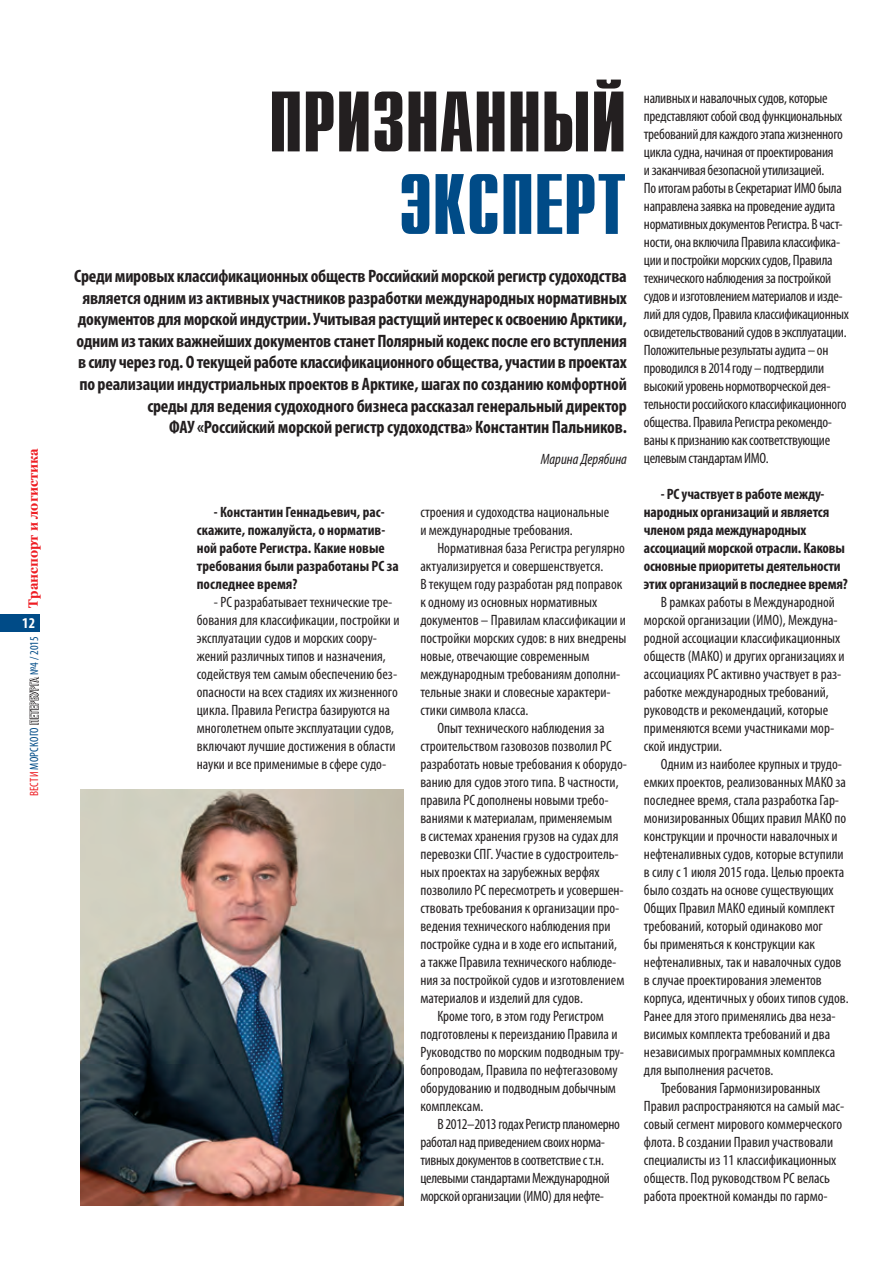
<style>
.page{position:relative;width:893px;height:1263px;background:#fff}
.page>*{position:absolute;margin:0;border:0;box-sizing:border-box;transform-origin:0 0}
.Заголовок_1{font:700 85.5px "Compact C";letter-spacing:-.01em;color:#231f20}
.Заголовок_1-2{font:700 85.5px "Compact C";letter-spacing:-.01em;color:#004b87}
._01_intro{font:700 condensed 18px/21.6px "Myriad Pro";letter-spacing:-.015em;color:#231f20;text-align:right}
._01_basetxt{font:condensed 15px/18px "Myriad Pro";color:#231f20}
._01_basetxt-2{font:condensed 15px/18px "Myriad Pro";letter-spacing:-.02em;color:#231f20}
._01_basetxt-3{font:700 condensed 15px/18px "Myriad Pro";letter-spacing:-.01em;color:#231f20}
._01_author{font:italic condensed 15px "Myriad Pro";color:#231f20}
.t1{font:700 condensed 15px "Myriad Pro";color:#fff}
.t2{font:700 13.5px "Georgia";color:#ee1d23;scale:.95 1}
.t3{font:condensed 12px "Myriad Pro";letter-spacing:.02em;color:#004b87}
.s1{color:#ee1d23}
.s2{color:#fff}
</style>
<div class="page">
<div style="left:0;top:614px;width:40px;height:17px;background:#004b87"></div>
<svg style="left:29px;top:676px;width:10px;height:49px"></svg>
<img style="left:80px;top:789px;width:323px;height:416px">
<p class="t2" style="left:24px;top:607px;width:169px;rotate:-90deg">Транспорт и логистика</p>
<p class="t1" style="left:22px;top:614px;width:14px">12</p>
<p class="t3" style="left:27px;top:796px;width:161px;rotate:-90deg"><span class="s1">ВЕСТИ</span> МОРСКОГО <span class="s2">ПЕТЕРБУРГА</span> №4 / 2015</p>
<p class="Заголовок_1" style="left:268px;top:80px;width:360px">ПРИЗНАННЫЙ</p>
<p class="Заголовок_1-2" style="left:398px;top:162px;width:230px">ЭКСПЕРТ</p>
<p class="_01_intro" style="left:74px;top:265px;width:554px">Среди мировых классификационных обществ Российский морской регистр судоходства является одним из активных участников разработки международных нормативных документов для морской индустрии. Учитывая растущий интерес к освоению Арктики, одним из таких важнейших документов станет Полярный кодекс после его вступления в силу через год. О текущей работе классификационного общества, участии в проектах по реализации индустриальных проектов в Арктике, шагах по созданию комфортной среды для ведения судоходного бизнеса рассказал генеральный директор ФАУ«Российский морской регистр судоходства» Константин Пальников.</p>
<p class="_01_author" style="left:541px;top:450px;width:88px">Марина Дерябина</p>
<p class="_01_basetxt-3" style="left:197px;top:503px;width:203px;text-indent:17px">- Константин Геннадьевич, рас&shy;скажите, пожалуйста, о норматив&shy;ной работе Регистра. Какие новые требования были разработаны РС за последнее время?</p>
<p class="_01_basetxt" style="left:197px;top:593px;width:204px;text-indent:17px">- РС разрабатывает технические тре&shy;бования для классификации, постройки и эксплуатации судов и морских соору&shy;жений различных типов и назначения, содействуя тем самым обеспечению без&shy;опасности на всех стадиях их жизненного цикла. Правила Регистра базируются на многолетнем опыте эксплуатации судов, включают лучшие достижения в области науки и все применимые в сфере судо-</p>
<p class="_01_basetxt" style="left:420px;top:503px;width:190px">строения и судоходства национальные и международные требования.</p>
<p class="_01_basetxt" style="left:420px;top:539px;width:208px;text-indent:17px">Нормативная база Регистра регулярно актуализируется и совершенствуется.<br>В текущем году разработан ряд поправок к одному из основных нормативных документов – Правилам классификации и постройки морских судов: в них внедрены новые, отвечающие современным международным требованиям дополни&shy;тельные знаки и словесные характери&shy;стики символа класса.</p>
<p class="_01_basetxt" style="left:420px;top:719px;width:208px;text-indent:17px">Опыт технического наблюдения за строительством газовозов позволил РС разработать новые требования к оборудо&shy;ванию для судов этого типа. В частности, правила РС дополнены новыми требо&shy;ваниями к материалам, применяемым<br>в системах хранения грузов на судах для перевозки СПГ. Участие в судостроитель&shy;ных проектах на зарубежных верфях позволило РС пересмотреть и усовершен&shy;ствовать требования к организации про&shy;ведения технического наблюдения при постройке судна и в ходе его испытаний,<br>а также Правила технического наблюде&shy;ния за постройкой судов и изготовлением материалов и изделий для судов.</p>
<p class="_01_basetxt" style="left:420px;top:1007px;width:205px;text-indent:17px">Кроме того, в этом году Регистром подготовлены к переизданию Правила и<br>Руководство по морским подводным тру&shy;бопроводам, Правила по нефтегазовому оборудованию и подводным добычным комплексам.</p>
<p class="_01_basetxt-2" style="left:420px;top:1115px;width:201px;text-indent:17px">В 2012–2013 годах Регистр планомерно работал над приведением своих норма&shy;тивных документов в соответствие с т.н. целевыми стандартами Международной морской организации (ИМО) для нефте-</p>
<p class="_01_basetxt-2" style="left:644px;top:89px;width:207px">наливных и навалочных судов, которые представляют собой свод функциональных требований для каждого этапа жизненного цикла судна, начиная от проектирования<br>и заканчивая безопасной утилизацией.<br>По итогам работы в Секретариат ИМО была направлена заявка на проведение аудита нормативных документов Регистра. В част&shy;ности, она включила Правила классифика&shy;ции и постройки морских судов, Правила технического наблюдения за постройкой судов и изготовлением материалов и изде&shy;лий для судов, Правила классификационных освидетельствований судов в эксплуатации.<br>Положительные результаты аудита– он проводился в 2014году – подтвердили высокий уровень нормотворческой дея&shy;тельности российского классификационного общества. Правила Регистра рекомендо&shy;ваны к признанию как соответствующие целевым стандартам ИМО.</p>
<p class="_01_basetxt-3" style="left:644px;top:485px;width:205px;text-indent:17px">- РС участвует в работе между&shy;народных организаций и является членом ряда международных ассоциаций морской отрасли. Каковы основные приоритеты деятельности этих организаций в последнее время?</p>
<p class="_01_basetxt" style="left:644px;top:593px;width:202px;text-indent:17px">В рамках работы в Международной морской организации (ИМО), Междуна&shy;родной ассоциации классификационных обществ (МАКО) и других организациях и ассоциациях РС активно участвует в раз&shy;работке международных требований, руководств и рекомендаций, которые применяются всеми участниками мор&shy;ской индустрии.</p>
<p class="_01_basetxt" style="left:644px;top:755px;width:206px;text-indent:17px">Одним из наиболее крупных и трудо&shy;емких проектов, реализованных МАКО за последнее время, стала разработка Гар&shy;монизированных Общих правил МАКО по конструкции и прочности навалочных и нефтеналивных судов, которые вступили в силу с 1 июля 2015 года. Целью проекта было создать на основе существующих Общих Правил МАКО единый комплект требований, который одинаково мог<br>бы применяться к конструкции как нефтеналивных, так и навалочных судов в случае проектирования элементов корпуса, идентичных у обоих типов судов.<br>Ранее для этого применялись два неза&shy;висимых комплекта требований и два независимых программных комплекса для выполнения расчетов.</p>
<p class="_01_basetxt" style="left:644px;top:1079px;width:202px;text-indent:17px">Требования Гармонизированных Правил распространяются на самый мас&shy;совый сегмент мирового коммерческого флота. В создании Правил участвовали специалисты из 11 классификационных обществ. Под руководством РС велась работа проектной команды по гармо-</p>
</div>
